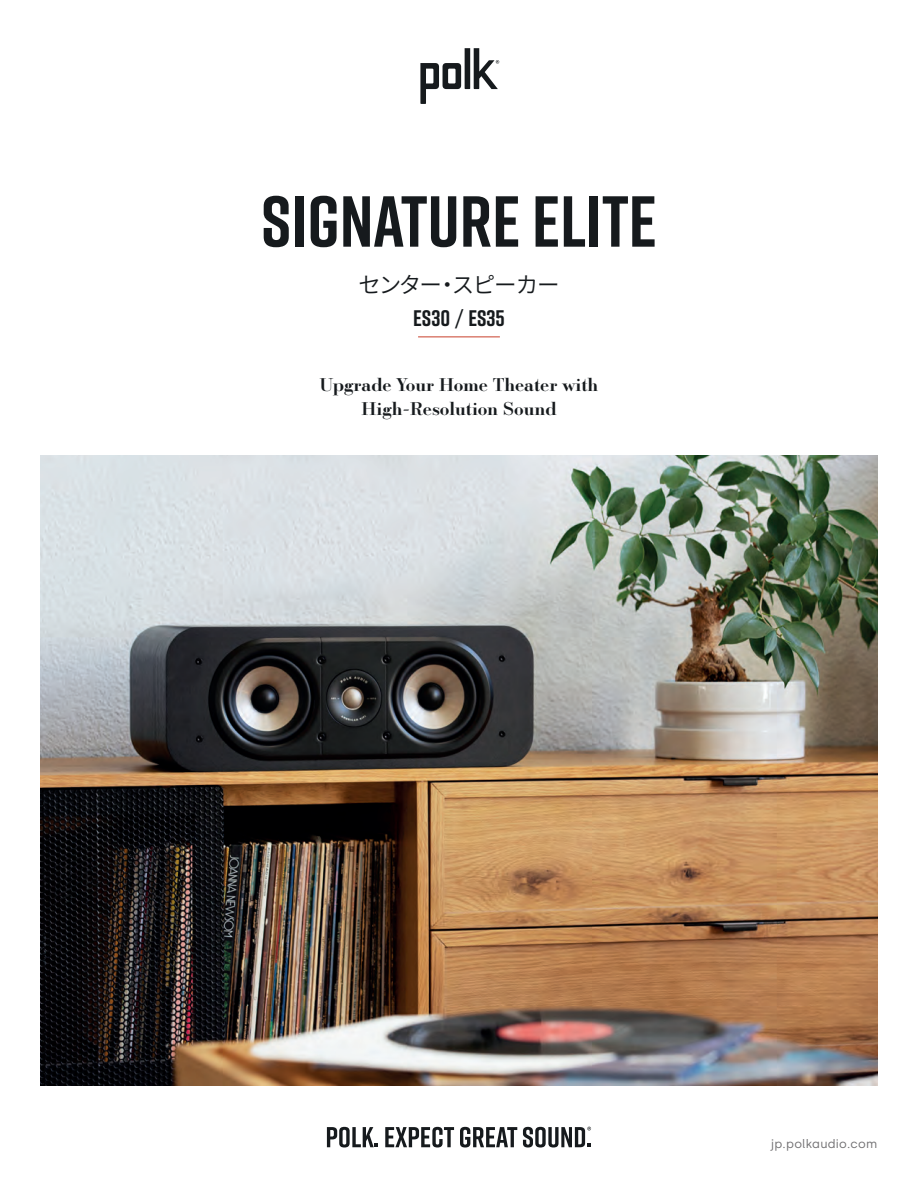
<style>
.page{position:relative;width:918px;height:1188px;background:#fff}
.page>*{position:absolute;margin:0;border:0;box-sizing:border-box;transform-origin:0 0}
.t1{font:700 72px "Rift";color:#161a1d}
.t2{font:22.5px "Source Han Sans JP";letter-spacing:-.075em;color:#161a1d}
.t3{font:700 22.5px "Rift";color:#161a1d}
.t4{font:500 18px/24px "Ratio Modern";letter-spacing:-.005em;color:#161a1d;text-align:center}
.t5{font:12px "Silka";letter-spacing:.025em;color:#706f71}
.s1{font-family:"Silka";font-weight:400}
</style>
<div class="page">
<img style="left:40px;top:455px;width:838px;height:631px">
<hr style="left:418px;top:337px;width:82px;height:1px;background:#c83f2b">
<svg style="left:327px;top:1127px;width:51px;height:21px"></svg>
<svg style="left:385px;top:1127px;width:69px;height:21px"></svg>
<svg style="left:460px;top:1127px;width:57px;height:21px"></svg>
<svg style="left:523px;top:1127px;width:68px;height:21px"></svg>
<svg style="left:420px;top:48px;width:79px;height:56px"></svg>
<h1 class="t1" style="left:261px;top:170px;width:397px">SIGNATURE ELITE</h1>
<p class="t2" style="left:358px;top:272px;width:203px">センター・スピーカー</p>
<p class="t3" style="left:413px;top:302px;width:93px">ES30 <span class="s1">/</span> ES35</p>
<p class="t4" style="left:320px;top:372px;width:280px">Upgrade Your Home Theater with<br>High-Resolution Sound</p>
<p class="t5" style="left:770px;top:1136px;width:109px">jp.polkaudio.com</p>
</div>
